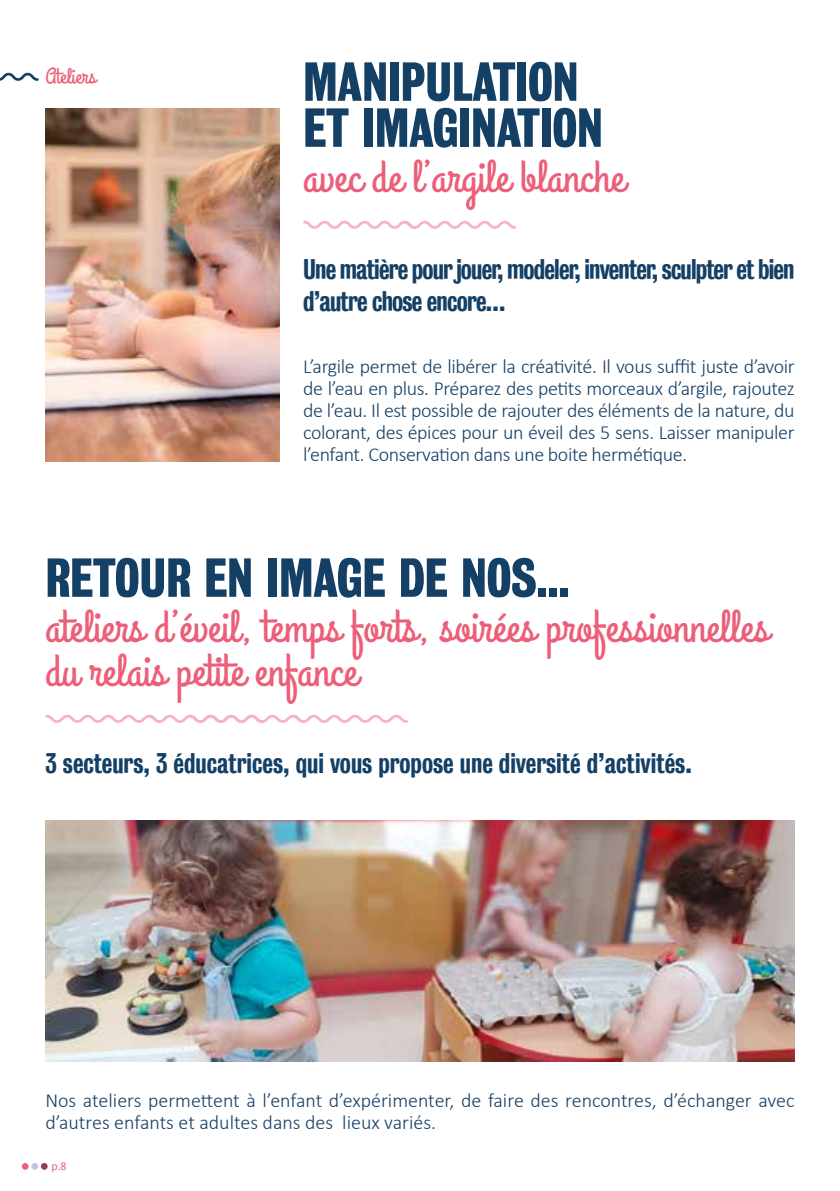
<style>
.page{position:relative;width:840px;height:1191px;background:#fff}
.page>*{position:absolute;margin:0;border:0;box-sizing:border-box;transform-origin:0 0}
.t1{font:50px/46px "Bureau Grot Three Seven";letter-spacing:-.005em;color:#154066}
.t2{font:46px/44px "Grand Hotel";color:#ec5f78}
.t3{font:26px/32px "Bureau Grotesque Three Five";letter-spacing:-.03em;color:#154066}
.t4{font:26px "Bureau Grotesque Three Five";color:#154066}
.t5{font:22px "Grand Hotel";color:#ec5f78}
.t6{font:300 20px/22px "Calibri";letter-spacing:-.005em;color:#154066;text-align:justify}
.t7{font:12px "Calibri";color:#ec5f78}
</style>
<div class="page">
<div style="left:22px;top:1163px;width:7px;height:6px;background:#ec5f78;border-radius:50%"></div>
<div style="left:31px;top:1163px;width:7px;height:6px;background:#c7c1e1;border-radius:50%"></div>
<div style="left:41px;top:1163px;width:7px;height:6px;background:#8f3d5c;border-radius:50%"></div>
<svg style="left:303px;top:221px;width:213px;height:8px"></svg>
<svg style="left:45px;top:715px;width:363px;height:8px"></svg>
<img style="left:45px;top:109px;width:234px;height:352px">
<svg style="left:0;top:73px;width:39px;height:8px"></svg>
<img style="left:45px;top:820px;width:749px;height:241px">
<p class="t5" style="left:45px;top:62px;width:52px">Ateliers</p>
<h1 class="t1" style="left:303px;top:59px;width:301px">MANIPULATION<br>ET IMAGINATION</h1>
<h2 class="t2" style="left:303px;top:156px;width:323px">avec de l’argile blanche</h2>
<h3 class="t3" style="left:303px;top:253px;width:492px">Une matière pour jouer, modeler, inventer, sculpter et bien d’autre chose encore…</h3>
<p class="t6" style="left:303px;top:355px;width:493px">L’argile permet de libérer la créativité. Il vous suffit juste d’avoir de l’eau en plus. Préparez des petits morceaux d’argile, rajoutez de l’eau. Il est possible de rajouter des éléments de la nature, du colorant, des épices pour un éveil des 5 sens. Laisser manipuler l’enfant. Conservation dans une boite hermétique.</p>
<h1 class="t1" style="left:45px;top:555px;width:525px">RETOUR EN IMAGE DE NOS...</h1>
<h2 class="t2" style="left:45px;top:606px;width:724px">ateliers d’éveil, temps forts, soirées professionnelles du relais petite enfance</h2>
<h3 class="t4" style="left:45px;top:748px;width:647px">3 secteurs, 3 éducatrices, qui vous propose une diversité d’activités.</h3>
<p class="t6" style="left:45px;top:1088px;width:750px">Nos ateliers permettent à l’enfant d’expérimenter, de faire des rencontres, d’échanger avec d’autres enfants et adultes dans des lieux variés.</p>
<p class="t7" style="left:52px;top:1158px;width:17px">p.8</p>
</div>
